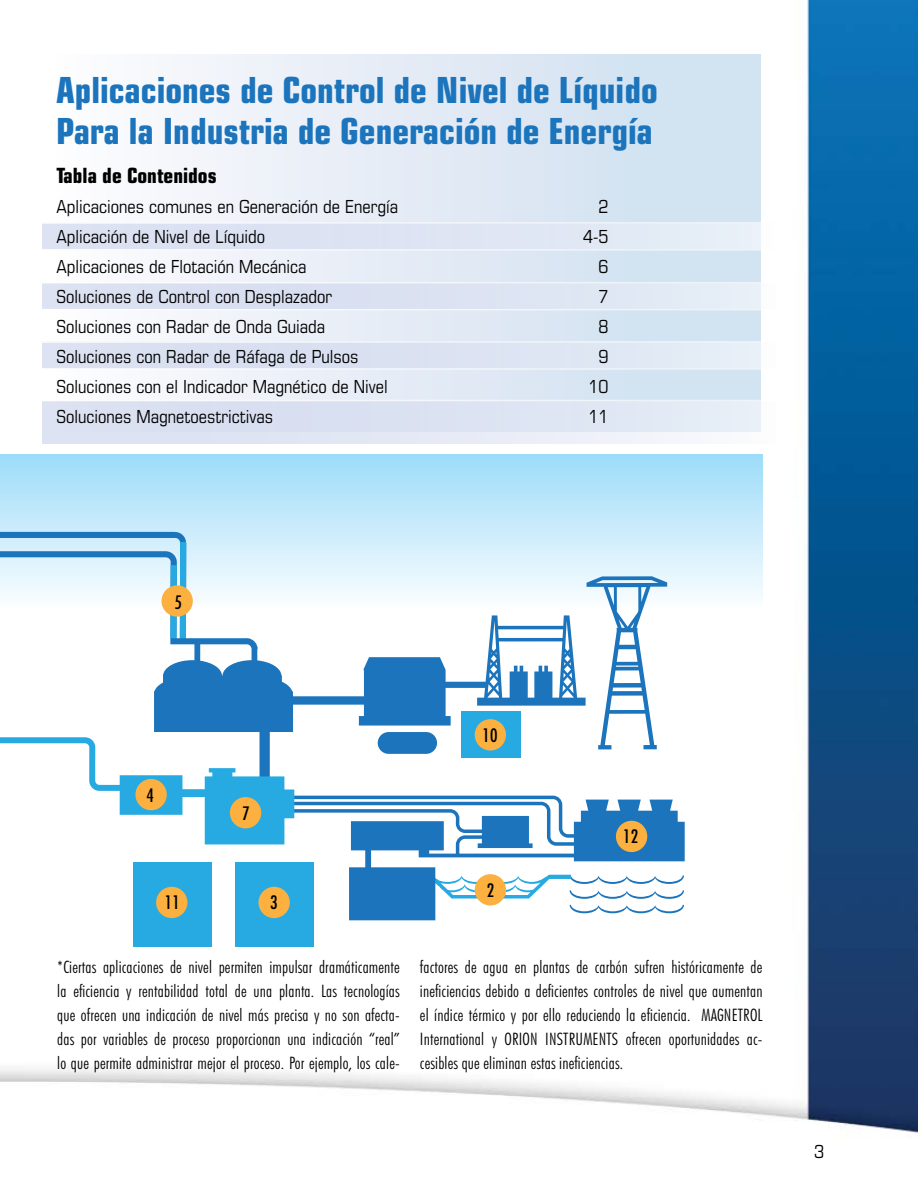
<style>
.page{position:relative;width:918px;height:1188px;background:#fff}
.page>*{position:absolute;margin:0;border:0;box-sizing:border-box;transform-origin:0 0}
.t1{font:700 condensed 36px/40.5px "Eurostile";color:#1c75bc}
.t2{font:700 condensed 21px "Eurostile";color:#000}
.t3{font:condensed 18.15px "Futura";color:#000}
.t4{font:condensed 18px "Eurostile";color:#000}
.t5{font:300 condensed 17.25px/24px "Futura BT";letter-spacing:.01em;color:#000;text-align:justify}
</style>
<div class="page">
<img style="left:0;top:0;width:918px;height:1133px">
<div style="left:56px;top:54px;width:704px;height:378px;background:linear-gradient(to right,#fcfbfd,#cddfef)"></div>
<div style="left:41px;top:223px;width:735px;height:27px;background:#dee4f3"></div>
<div style="left:40px;top:222px;width:737px;height:29px;border:2px solid #fff"></div>
<div style="left:41px;top:283px;width:735px;height:27px;background:#dce2f2"></div>
<div style="left:40px;top:282px;width:737px;height:28px;border:2px solid #fff"></div>
<div style="left:41px;top:342px;width:735px;height:27px;background:#dce2f2"></div>
<div style="left:40px;top:341px;width:737px;height:29px;border:2px solid #fff"></div>
<svg style="left:43px;top:403px;width:731px;height:40px;background:#e0e6f3"></svg>
<div style="left:40px;top:400px;width:737px;height:46px;border:2px solid #fff"></div>
<img style="left:0;top:454px;width:762px;height:154px">
<svg style="left:0;top:532px;width:486px;height:250px"></svg>
<div style="left:236px;top:863px;width:78px;height:84px;background:#27aae1"></div>
<div style="left:378px;top:732px;width:59px;height:22px;background:#1c75bc;border-radius:11px"></div>
<div style="left:461px;top:712px;width:60px;height:46px;background:#27aae1"></div>
<svg style="left:293px;top:796px;width:392px;height:124px"></svg>
<svg style="left:477px;top:576px;width:190px;height:173px"></svg>
<svg style="left:0;top:737px;width:294px;height:107px"></svg>
<div style="left:475px;top:719px;width:31px;height:32px;background:#fbb040;border-radius:50%"></div>
<div style="left:230px;top:797px;width:31px;height:31px;background:#fbb040;border-radius:50%"></div>
<div style="left:259px;top:887px;width:31px;height:31px;background:#fbb040;border-radius:50%"></div>
<svg style="left:435px;top:875px;width:249px;height:24px"></svg>
<div style="left:475px;top:874px;width:31px;height:32px;background:#fbb040;border-radius:50%"></div>
<div style="left:135px;top:779px;width:32px;height:31px;background:#fbb040;border-radius:50%"></div>
<div style="left:133px;top:863px;width:78px;height:84px;background:#27aae1"></div>
<div style="left:156px;top:887px;width:31px;height:31px;background:#fbb040;border-radius:50%"></div>
<div style="left:170px;top:565px;width:7px;height:73px;background:#27aae1"></div>
<div style="left:180px;top:542px;width:6px;height:96px;background:#27aae1"></div>
<div style="left:161px;top:585px;width:32px;height:32px;background:#fbb040;border-radius:50%"></div>
<div style="left:616px;top:821px;width:31px;height:31px;background:#fbb040;border-radius:50%"></div>
<h1 class="t1" style="left:56px;top:70px;width:603px">Aplicaciones de Control de Nivel de Líquido<br>Para la Industria de Generación de Energía</h1>
<p class="t2" style="left:57px;top:162px;width:162px">Tabla de Contenidos</p>
<p class="t4" style="left:57px;top:195px;width:343px">Aplicaciones comunes en Generación de Energía</p>
<p class="t4" style="left:599px;top:195px;width:12px">2</p>
<p class="t4" style="left:57px;top:225px;width:210px">Aplicación de Nivel de Líquido</p>
<p class="t4" style="left:583px;top:225px;width:27px">4-5</p>
<p class="t4" style="left:57px;top:255px;width:252px">Aplicaciones de Flotación Mecánica</p>
<p class="t4" style="left:599px;top:255px;width:12px">6</p>
<p class="t4" style="left:57px;top:285px;width:277px">Soluciones de Control con Desplazador</p>
<p class="t4" style="left:599px;top:285px;width:12px">7</p>
<p class="t4" style="left:57px;top:315px;width:270px">Soluciones con Radar de Onda Guiada</p>
<p class="t4" style="left:599px;top:315px;width:12px">8</p>
<p class="t4" style="left:57px;top:345px;width:304px">Soluciones con Radar de Ráfaga de Pulsos</p>
<p class="t4" style="left:599px;top:345px;width:12px">9</p>
<p class="t4" style="left:57px;top:375px;width:333px">Soluciones con el Indicador Magnético de Nivel</p>
<p class="t4" style="left:589px;top:375px;width:22px">10</p>
<p class="t4" style="left:57px;top:405px;width:218px">Soluciones Magnetoestrictivas</p>
<p class="t4" style="left:589px;top:405px;width:22px">11</p>
<p class="t3" style="left:174px;top:590px;width:9px">5</p>
<p class="t3" style="left:146px;top:784px;width:9px">4</p>
<p class="t3" style="left:242px;top:801px;width:9px">7</p>
<p class="t3" style="left:165px;top:891px;width:17px">11</p>
<p class="t3" style="left:270px;top:891px;width:9px">3</p>
<p class="t3" style="left:483px;top:723px;width:17px">10</p>
<p class="t3" style="left:487px;top:879px;width:9px">2</p>
<p class="t3" style="left:623px;top:825px;width:17px">12</p>
<p class="t5" style="left:57px;top:955px;width:344px">*Ciertas aplicaciones de nivel permiten impulsar dramáticamente la eficiencia y rentabilidad total de una planta. Las tecnologías que ofrecen una indicación de nivel más precisa y no son afecta&shy;das por variables de proceso proporcionan una indicación “real” lo que permite administrar mejor el proceso. Por ejemplo, los cale-</p>
<p class="t5" style="left:420px;top:955px;width:344px">factores de agua en plantas de carbón sufren históricamente de ineficiencias debido a deficientes controles de nivel que aumentan el índice térmico y por ello reduciendo la eficiencia. MAGNETROL International y ORION INSTRUMENTS ofrecen oportunidades ac&shy;cesibles que eliminan estas ineficiencias.</p>
<p class="t4" style="left:814px;top:1141px;width:12px">3</p>
</div>
